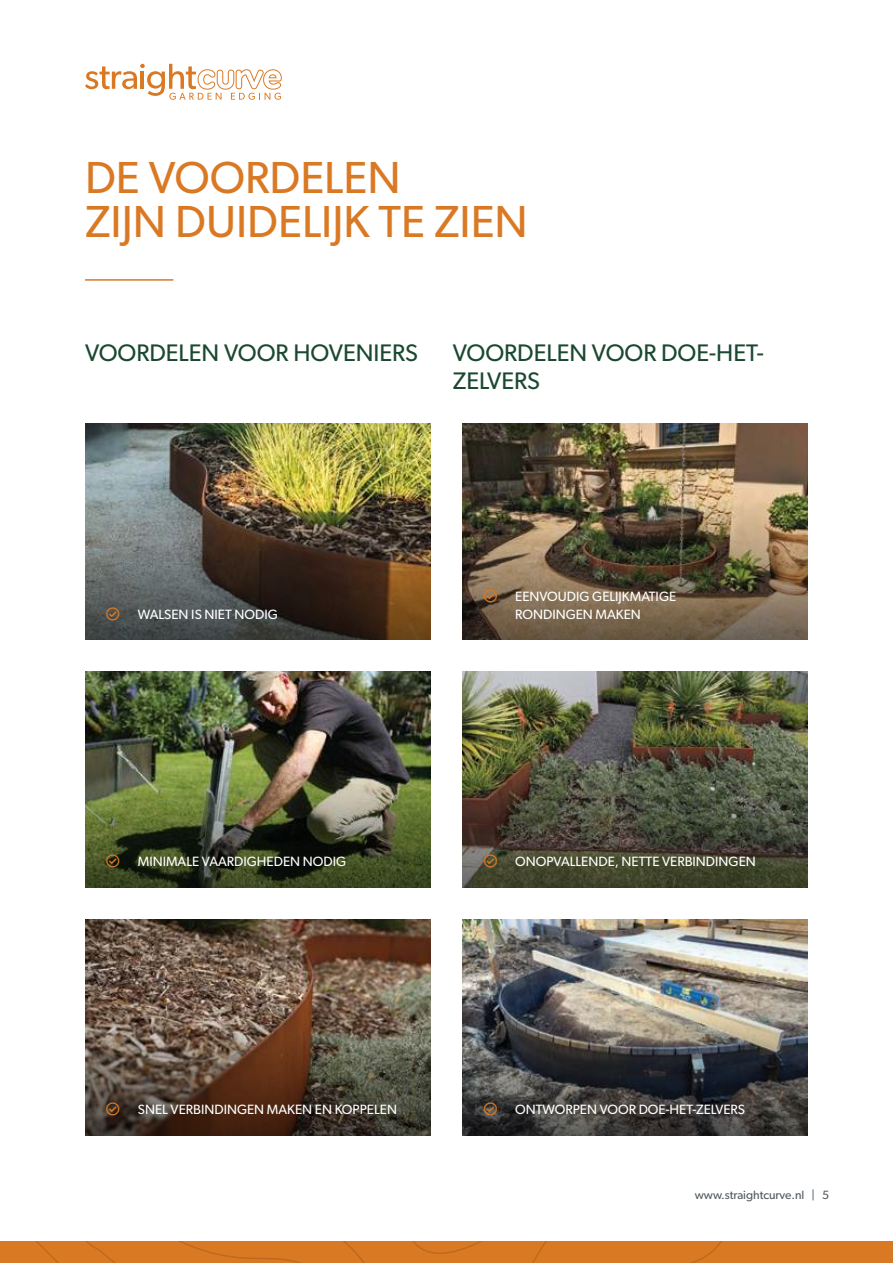
<style>
.page{position:relative;width:893px;height:1263px;background:#fff}
.page>*{position:absolute;margin:0;border:0;box-sizing:border-box;transform-origin:0 0}
.t1{font:45px/43.5px "Gibson";color:#da7924}
.t2{font:24px/28.5px "Gibson";color:#1a4831}
.t3{font:13.5px/18px "Gibson";color:#fff}
.t4{font:12px "Gibson";color:#525a5e}
</style>
<div class="page">
<img style="left:85px;top:423px;width:346px;height:78px">
<img style="left:462px;top:423px;width:346px;height:78px">
<img style="left:85px;top:671px;width:346px;height:78px">
<img style="left:462px;top:671px;width:346px;height:78px">
<img style="left:85px;top:919px;width:346px;height:78px">
<img style="left:462px;top:919px;width:346px;height:78px">
<hr style="left:85px;top:279px;width:88px;height:2px;background:#da7924">
<img style="left:85px;top:501px;width:346px;height:139px">
<img style="left:462px;top:501px;width:346px;height:139px">
<img style="left:85px;top:749px;width:346px;height:138px">
<svg style="left:462px;top:749px;width:346px;height:138px;background:#4c4c39"></svg>
<svg style="left:85px;top:997px;width:346px;height:138px;background:#5d4b3c"></svg>
<img style="left:462px;top:997px;width:346px;height:138px">
<div style="left:0;top:1242px;width:893px;height:21px;background:#da7924"></div>
<svg style="left:85px;top:64px;width:197px;height:36px"></svg>
<svg style="left:107px;top:607px;width:13px;height:13px"></svg>
<svg style="left:484px;top:589px;width:13px;height:13px"></svg>
<svg style="left:107px;top:855px;width:13px;height:13px"></svg>
<svg style="left:484px;top:855px;width:13px;height:13px"></svg>
<svg style="left:107px;top:1102px;width:13px;height:13px"></svg>
<svg style="left:484px;top:1102px;width:13px;height:13px"></svg>
<h1 class="t1" style="left:85px;top:158px;width:444px">DE VOORDELEN<br>ZIJN DUIDELIJK TE ZIEN</h1>
<h2 class="t2" style="left:85px;top:339px;width:334px">VOORDELEN VOOR HOVENIERS</h2>
<h2 class="t2" style="left:453px;top:339px;width:313px">VOORDELEN VOOR DOE-HET-<br>ZELVERS</h2>
<p class="t3" style="left:138px;top:605px;width:142px">WALSEN IS NIET NODIG</p>
<p class="t3" style="left:515px;top:587px;width:163px">EENVOUDIG GELIJKMATIGE<br>RONDINGEN MAKEN</p>
<p class="t3" style="left:138px;top:853px;width:210px">MINIMALE VAARDIGHEDEN NODIG</p>
<p class="t3" style="left:515px;top:853px;width:242px">ONOPVALLENDE, NETTE VERBINDINGEN</p>
<p class="t3" style="left:138px;top:1101px;width:261px">SNEL VERBINDINGEN MAKEN EN KOPPELEN</p>
<p class="t3" style="left:515px;top:1101px;width:231px">ONTWORPEN VOOR DOE-HET-ZELVERS</p>
<p class="t4" style="left:695px;top:1189px;width:136px">www.straightcurve.nl | 5</p>
</div>
